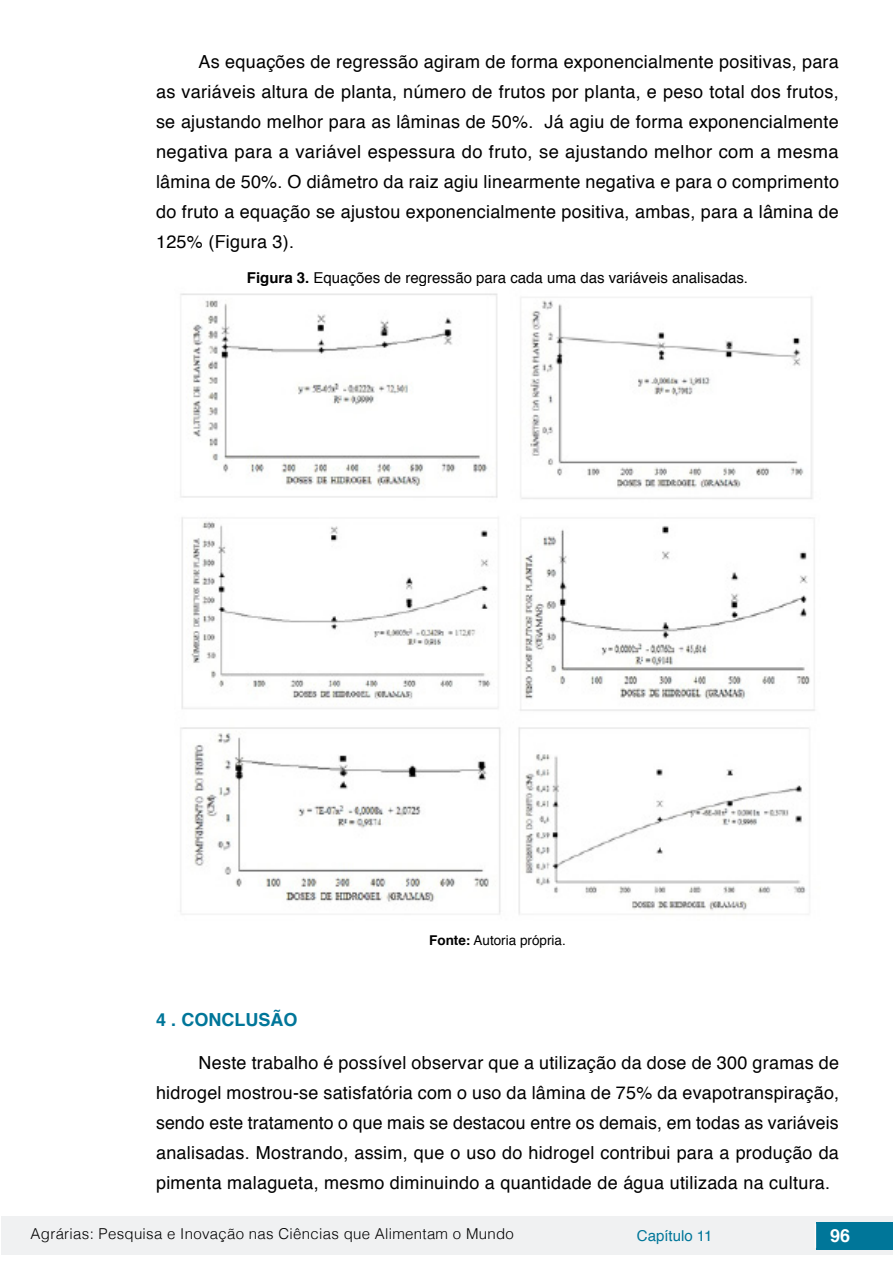
<style>
.page{position:relative;width:893px;height:1263px;background:#fff}
.page>*{position:absolute;margin:0;border:0;box-sizing:border-box;transform-origin:0 0}
.txt{font:18px/30px "Helvetica";letter-spacing:.015em;color:#000;text-align:justify}
.t1{font:700 18px "Helvetica";color:#007699}
.t2{font:700 18px "Helvetica";color:#fff}
.info_tab_gra_imag{font:15px "Helvetica";color:#000}
.t3{font:300 15px "Helvetica";letter-spacing:.02em;color:#000}
.t4{font:15px "Helvetica";color:#007699}
.fonte_tab_gra_imag{font:13.5px "Helvetica";color:#000}
.s1{font-weight:700}
</style>
<div class="page">
<div style="left:1px;top:1216px;width:891px;height:38px;background:#f0f1f2"></div>
<div style="left:816px;top:1222px;width:77px;height:27px;background:#007699"></div>
<svg style="left:815px;top:1224px;width:1px;height:24px"></svg>
<img style="left:180px;top:293px;width:635px;height:622px">
<p class="txt" style="left:156px;top:47px;width:684px;text-indent:43px">As equações de regressão agiram de forma exponencialmente positivas, para as variáveis altura de planta, número de frutos por planta, e peso total dos frutos, se ajustando melhor para as lâminas de 50%. Já agiu de forma exponencialmente negativa para a variável espessura do fruto, se ajustando melhor com a mesma lâmina de 50%. O diâmetro da raiz agiu linearmente negativa e para o comprimento do fruto a equação se ajustou exponencialmente positiva, ambas, para a lâmina de 125% (Figura 3).</p>
<p class="info_tab_gra_imag" style="left:247px;top:266px;width:503px"><span class="s1">Figura 3.</span> Equações de regressão para cada uma das variáveis analisadas.</p>
<p class="fonte_tab_gra_imag" style="left:429px;top:930px;width:138px"><span class="s1">Fonte:</span> Autoria própria.</p>
<p class="t1" style="left:156px;top:1008px;width:143px">4 . CONCLUSÃO</p>
<p class="txt" style="left:156px;top:1048px;width:685px;text-indent:43px">Neste trabalho é possível observar que a utilização da dose de 300 gramas de hidrogel mostrou-se satisfatória com o uso da lâmina de 75% da evapotranspiração, sendo este tratamento o que mais se destacou entre os demais, em todas as variáveis analisadas. Mostrando, assim, que o uso do hidrogel contribui para a produção da pimenta malagueta, mesmo diminuindo a quantidade de água utilizada na cultura.</p>
<p class="t3" style="left:31px;top:1222px;width:485px">Agrárias: Pesquisa e Inovação nas Ciências que Alimentam o Mundo</p>
<p class="t4" style="left:637px;top:1224px;width:77px">Capítulo 11</p>
<p class="t2" style="left:830px;top:1224px;width:22px">96</p>
</div>
